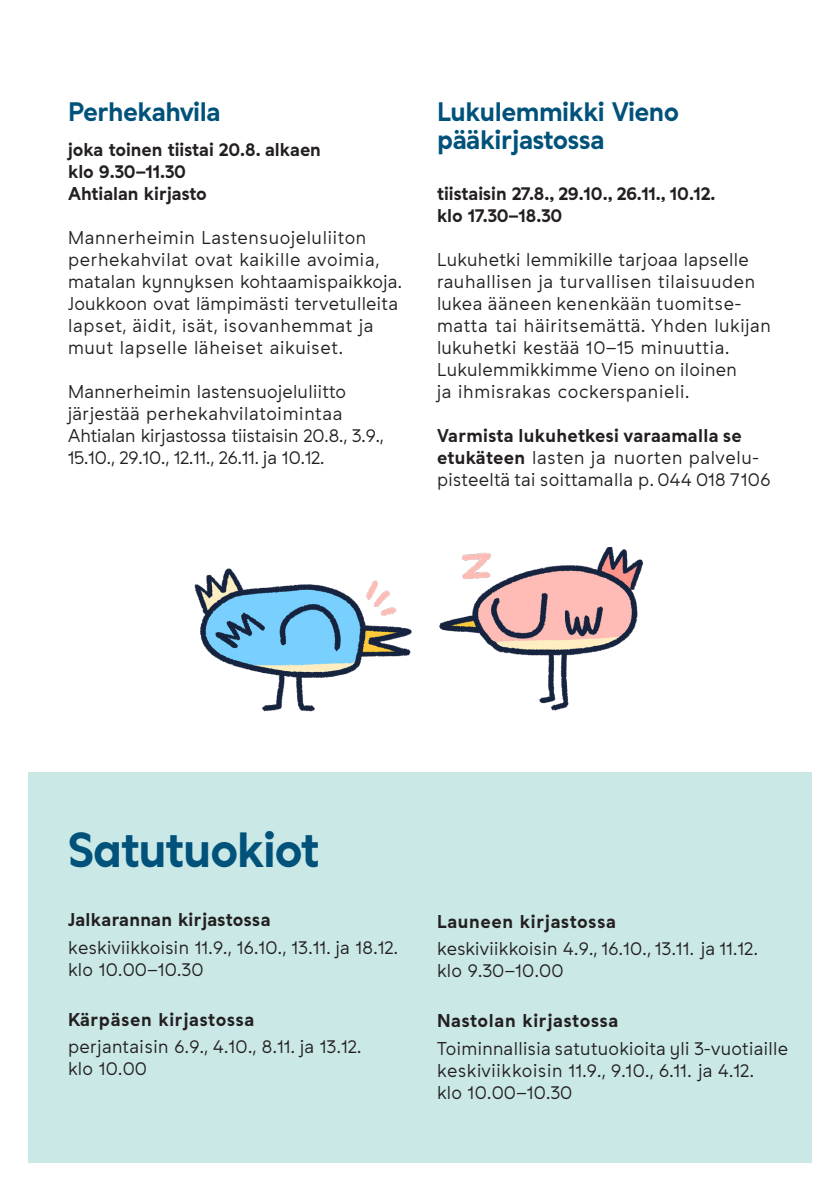
<style>
.page{position:relative;width:840px;height:1191px;background:#fff}
.page>*{position:absolute;margin:0;border:0;box-sizing:border-box;transform-origin:0 0}
.pääotsikko{font:48px "Studio Feixen Sans Lahti Headline";letter-spacing:-.025em;color:#00527b}
.väliotsikko{font:700 26px/28px "Studio Feixen Sans Lahti";letter-spacing:-.015em;color:#00527b}
.leipäteksti{font:18px/22px "Studio Feixen Sans Lahti";letter-spacing:.03em;color:#231f20}
.leipäteksti_oog{font:18px/22px "Studio Feixen Sans Lahti";letter-spacing:.02em;color:#231f20}
.leipäteksti-2{font:700 18px/22px "Studio Feixen Sans Lahti";color:#231f20}
.leipäteksti_oog-2{font:700 18px "Studio Feixen Sans Lahti";letter-spacing:.04em;color:#231f20}
.leipäteksti-3{font:700 18px "Studio Feixen Sans Lahti";letter-spacing:.02em;color:#231f20}
.s1{font-weight:700}
</style>
<div class="page">
<div style="left:28px;top:772px;width:783px;height:390px;background:#c9e8e6"></div>
<img style="left:194px;top:547px;width:450px;height:165px">
<p class="väliotsikko" style="left:68px;top:98px;width:154px">Perhekahvila</p>
<p class="leipäteksti-2" style="left:68px;top:139px;width:254px">joka toinen tiistai 20.8. alkaen klo 9.30–11.30<br>Ahtialan kirjasto</p>
<p class="leipäteksti" style="left:68px;top:227px;width:335px">Mannerheimin Lastensuojeluliiton perhekahvilat ovat kaikille avoimia, matalan kynnyksen kohtaamispaikkoja.<br>Joukkoon ovat lämpimästi tervetulleita lapset, äidit, isät, isovanhemmat ja muut lapselle läheiset aikuiset.</p>
<p class="leipäteksti" style="left:68px;top:381px;width:317px">Mannerheimin lastensuojeluliitto järjestää perhekahvilatoimintaa Ahtialan kirjastossa tiistaisin 20.8., 3.9., 15.10., 29.10., 12.11., 26.11. ja 10.12.</p>
<p class="väliotsikko" style="left:437px;top:98px;width:243px">Lukulemmikki Vieno pääkirjastossa</p>
<p class="leipäteksti-2" style="left:437px;top:183px;width:280px">tiistaisin 27.8., 29.10., 26.11., 10.12. klo 17.30–18.30</p>
<p class="leipäteksti" style="left:437px;top:249px;width:335px">Lukuhetki lemmikille tarjoaa lapselle rauhallisen ja turvallisen tilaisuuden lukea ääneen kenenkään tuomitse&shy;matta tai häiritsemättä. Yhden lukijan lukuhetki kestää 10–15 minuuttia.<br>Lukulemmikkimme Vieno on iloinen<br>ja ihmisrakas cockerspanieli.</p>
<p class="leipäteksti" style="left:437px;top:425px;width:334px"><span class="s1">Varmista lukuhetkesi varaamalla se etukäteen</span> lasten ja nuorten palvelu&shy;pisteeltä tai soittamalla p. 044 018 7106</p>
<p class="pääotsikko" style="left:68px;top:821px;width:253px">Satutuokiot</p>
<p class="leipäteksti-3" style="left:68px;top:909px;width:204px">Jalkarannan kirjastossa</p>
<p class="leipäteksti_oog" style="left:68px;top:936px;width:331px">keskiviikkoisin 11.9., 16.10., 13.11. ja 18.12. klo 10.00–10.30</p>
<p class="leipäteksti_oog-2" style="left:68px;top:1008px;width:188px">Kärpäsen kirjastossa</p>
<p class="leipäteksti_oog" style="left:68px;top:1036px;width:295px">perjantaisin 6.9., 4.10., 8.11. ja 13.12. klo 10.00</p>
<p class="leipäteksti_oog-2" style="left:437px;top:910px;width:180px">Launeen kirjastossa</p>
<p class="leipäteksti_oog" style="left:437px;top:938px;width:322px">keskiviikkoisin 4.9., 16.10., 13.11. ja 11.12. klo 9.30–10.00</p>
<p class="leipäteksti_oog-2" style="left:437px;top:1009px;width:183px">Nastolan kirjastossa</p>
<p class="leipäteksti_oog" style="left:437px;top:1037px;width:352px">Toiminnallisia satutuokioita yli 3-vuotiaille keskiviikkoisin 11.9., 9.10., 6.11. ja 4.12.<br>klo 10.00–10.30</p>
</div>
